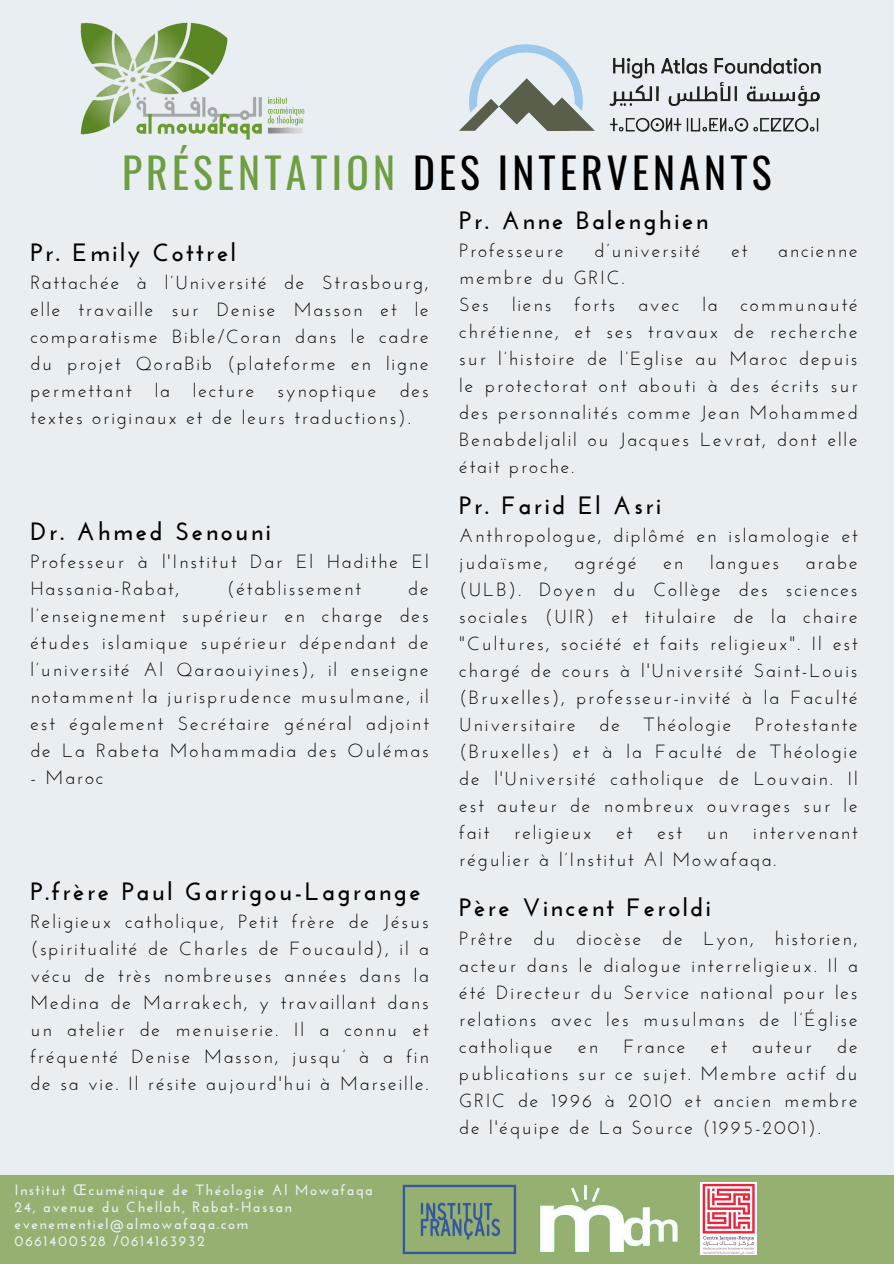
<style>
.page{position:relative;width:894px;height:1264px;background:#fff}
.page>*{position:absolute;margin:0;border:0;box-sizing:border-box;transform-origin:0 0}
.t1{font:41.7px "Oswald";letter-spacing:.1em;color:#000}
.t2{font:700 25.05px "Josefin Sans";letter-spacing:.1em;color:#000}
.t3{font:19.05px/27px "Josefin Sans";letter-spacing:.1em;color:#000;text-align:justify}
.t4{font:700 14.85px "Josefin Sans";letter-spacing:.1em;color:#e9eef2}
.s1{color:#6d9e42}
.s2{font-family:"Noto Sans";font-weight:400}
</style>
<div class="page">
<div style="left:0;top:0;width:893px;height:1263px;background:#e9eef2"></div>
<div style="left:0;top:1174px;width:893px;height:89px;background:#96b071"></div>
<img style="left:402px;top:1184px;width:114px;height:70px">
<img style="left:540px;top:1185px;width:138px;height:68px">
<img style="left:700px;top:1182px;width:56px;height:72px">
<img style="left:80px;top:22px;width:225px;height:118px">
<img style="left:459px;top:44px;width:361px;height:87px">
<p class="t1" style="left:122px;top:140px;width:650px"><span class="s1">PRÉSENTATION</span> DES INTERVENANTS</p>
<p class="t2" style="left:30px;top:242px;width:207px">Pr. Emily Cottrel</p>
<p class="t3" style="left:30px;top:271px;width:400px">Rattachée à l’Université de Strasbourg, elle travaille sur Denise Masson et le comparatisme Bible/Coran dans le cadre du projet QoraBib (plateforme en ligne permettant la lecture synoptique des textes originaux et de leurs traductions).</p>
<h2 class="t2" style="left:30px;top:521px;width:242px">Dr. Ahmed Senouni</h2>
<h2 class="t3" style="left:30px;top:550px;width:400px">Professeur à l'Institut Dar El Hadithe El<br>Hassania-Rabat,</h2>
<h2 class="t3" style="left:30px;top:577px;width:400px;text-indent:378px">de l’enseignement supérieur en charge des études islamique supérieur dépendant de l’université Al Qaraouiyines), il enseigne notamment la jurisprudence musulmane, il est également Secrétaire général adjoint de La Rabeta Mohammadia des Oulémas</h2>
<h2 class="t3" style="left:30px;top:766px;width:74px">- Maroc</h2>
<h2 class="t3" style="left:227px;top:577px;width:135px">(établissement</h2>
<h2 class="t2" style="left:30px;top:881px;width:391px">P.frère Paul Garrigou-Lagrange</h2>
<h2 class="t3" style="left:30px;top:910px;width:400px">Religieux catholique, Petit frère de Jésus (spiritualité de Charles de Foucauld), il a vécu de très nombreuses années dans la Medina de Marrakech, y travaillant dans un atelier de menuiserie. Il a connu et fréquenté Denise Masson, jusqu’ à a fin de sa vie. Il résite aujourd'hui à Marseille.</h2>
<h1 class="t4" style="left:14px;top:1183px;width:359px">Institut <span class="s2">Œ</span>cuménique de Théologie Al Mowafaqa</h1>
<h2 class="t4" style="left:14px;top:1200px;width:279px">24, avenue du Chellah, Rabat-Hassan</h2>
<h2 class="t4" style="left:14px;top:1217px;width:235px">evenementiel@almowafaqa.com</h2>
<h2 class="t4" style="left:14px;top:1234px;width:192px">0661400528 /0614163932</h2>
<h2 class="t2" style="left:459px;top:210px;width:250px">Pr. Anne Balenghien</h2>
<h2 class="t3" style="left:459px;top:238px;width:106px">Professeure</h2>
<h2 class="t3" style="left:594px;top:238px;width:107px">d’université</h2>
<h2 class="t3" style="left:731px;top:238px;width:17px">et</h2>
<h2 class="t3" style="left:778px;top:238px;width:81px">ancienne</h2>
<h2 class="t3" style="left:459px;top:265px;width:400px;text-align:left">membre du GRIC.<br>Ses liens forts avec la communauté chrétienne, et ses travaux de recherche sur l’histoire de l’Eglise au Maroc depuis le protectorat ont abouti à des écrits sur des personnalités comme Jean Mohammed Benabdeljalil ou Jacques Levrat, dont elle était proche.</h2>
<p class="t2" style="left:459px;top:494px;width:203px">Pr. Farid El Asri</p>
<p class="t3" style="left:459px;top:523px;width:400px">Anthropologue, diplômé en islamologie et judaïsme,</p>
<p class="t3" style="left:459px;top:550px;width:400px;text-indent:346px">arabe (ULB). Doyen du Collège des sciences sociales (UIR) et titulaire de la chaire "Cultures, société et faits religieux". Il est chargé de cours à l'Université Saint-Louis (Bruxelles), professeur-invité à la Faculté Universitaire de Théologie Protestante (Bruxelles) et à la Faculté de Théologie de l'Université catholique de Louvain. Il est auteur de nombreux ouvrages sur le fait</p>
<p class="t3" style="left:574px;top:550px;width:64px">agrégé</p>
<p class="t3" style="left:663px;top:550px;width:21px">en</p>
<p class="t3" style="left:709px;top:550px;width:71px">langues</p>
<p class="t3" style="left:514px;top:820px;width:79px">religieux</p>
<p class="t3" style="left:616px;top:820px;width:17px">et</p>
<p class="t3" style="left:657px;top:820px;width:26px">est</p>
<p class="t3" style="left:706px;top:820px;width:23px">un</p>
<p class="t3" style="left:459px;top:820px;width:400px;text-indent:294px">intervenant régulier à l’Institut Al Mowafaqa.</p>
<p class="t2" style="left:459px;top:897px;width:253px">Père Vincent Feroldi</p>
<p class="t3" style="left:459px;top:926px;width:400px">Prêtre du diocèse de Lyon, historien, acteur dans le dialogue interreligieux. Il a été Directeur du Service national pour les relations avec les musulmans de l’Église catholique</p>
<p class="t3" style="left:459px;top:1034px;width:400px;text-indent:378px">de publications sur ce sujet. Membre actif du GRIC de 1996 à 2010 et ancien membre de l'équipe de La Source (1995-2001).</p>
<p class="t3" style="left:578px;top:1034px;width:21px">en</p>
<p class="t3" style="left:623px;top:1034px;width:63px">France</p>
<p class="t3" style="left:710px;top:1034px;width:17px">et</p>
<p class="t3" style="left:752px;top:1034px;width:61px">auteur</p>
</div>
